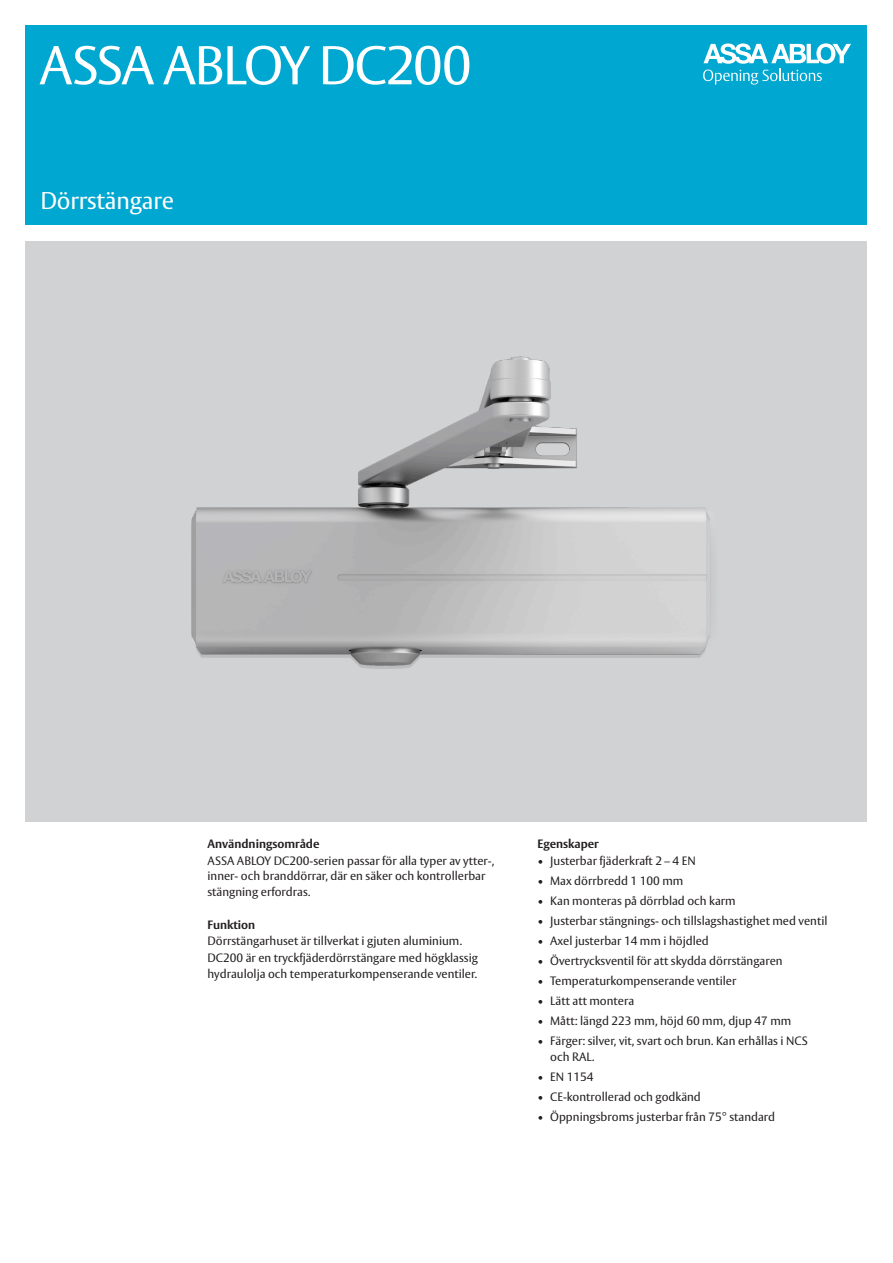
<style>
.page{position:relative;width:893px;height:1263px;background:#fff}
.page>*{position:absolute;margin:0;border:0;box-sizing:border-box;transform-origin:0 0}
.Huvudrubrik_framsida{font:54px "ASSA Vesta";letter-spacing:-.04em;color:#fff}
.Underrubrik_framsida{font:24px "ASSA Vesta";letter-spacing:-.01em;color:#fff}
.Punktlista{font:12px/15.8px "ASSA Vesta";color:#231f20}
.Brödtext{font:12px/15.8px "ASSA Vesta";color:#231f20}
.Brödtext_rubrik{font:700 12px "ASSA Vesta";color:#231f20}
</style>
<div class="page">
<div style="left:26px;top:26px;width:841px;height:199px;background:#00a7d1"></div>
<div style="left:26px;top:242px;width:841px;height:580px;background:#d1d2d4"></div>
<svg style="left:703px;top:43px;width:148px;height:42px"></svg>
<img style="left:191px;top:356px;width:520px;height:313px">
<p class="Huvudrubrik_framsida" style="left:39px;top:33px;width:434px">ASSA ABLOY DC200</p>
<p class="Underrubrik_framsida" style="left:40px;top:186px;width:135px">Dörrstängare</p>
<p class="Brödtext_rubrik" style="left:207px;top:837px;width:114px">Användningsområde</p>
<p class="Brödtext" style="left:207px;top:853px;width:288px">ASSA ABLOY DC200-serien passar för alla typer av ytter-, inner- och branddörrar, där en säker och kontrollerbar stängning erfordras.</p>
<p class="Brödtext_rubrik" style="left:207px;top:917px;width:49px">Funktion</p>
<p class="Brödtext" style="left:207px;top:934px;width:256px">Dörrstängarhuset är tillverkat i gjuten aluminium.</p>
<p class="Brödtext" style="left:207px;top:950px;width:272px">DC200 är en tryckfjäderdörrstängare med högklassig hydraulolja och temperaturkompenserande ventiler.</p>
<p class="Brödtext_rubrik" style="left:537px;top:837px;width:63px">Egenskaper</p>
<p class="Punktlista" style="left:537px;top:853px;width:160px">• Justerbar fjäderkraft 2 – 4 EN</p>
<p class="Punktlista" style="left:537px;top:873px;width:147px">• Max dörrbredd 1 100 mm</p>
<p class="Punktlista" style="left:537px;top:893px;width:200px">• Kan monteras på dörrblad och karm</p>
<p class="Punktlista" style="left:537px;top:913px;width:291px">• Justerbar stängnings- och tillslagshastighet med ventil</p>
<p class="Punktlista" style="left:537px;top:933px;width:173px">• Axel justerbar 14 mm i höjdled</p>
<p class="Punktlista" style="left:537px;top:953px;width:247px">• Övertrycksventil för att skydda dörrstängaren</p>
<p class="Punktlista" style="left:537px;top:973px;width:200px">• Temperaturkompenserande ventiler</p>
<p class="Punktlista" style="left:537px;top:993px;width:98px">• Lätt att montera</p>
<p class="Punktlista" style="left:537px;top:1013px;width:255px">• Mått: längd 223 mm, höjd 60 mm, djup 47 mm</p>
<p class="Punktlista" style="left:550px;top:1033px;width:259px;text-indent:-13px">• Färger: silver, vit, svart och brun. Kan erhållas i NCS och RAL.</p>
<p class="Punktlista" style="left:537px;top:1069px;width:58px">• EN 1154</p>
<p class="Punktlista" style="left:537px;top:1089px;width:165px">• CE-kontrollerad och godkänd</p>
<p class="Punktlista" style="left:537px;top:1109px;width:239px">• Öppningsbroms justerbar från 75° standard</p>
</div>
